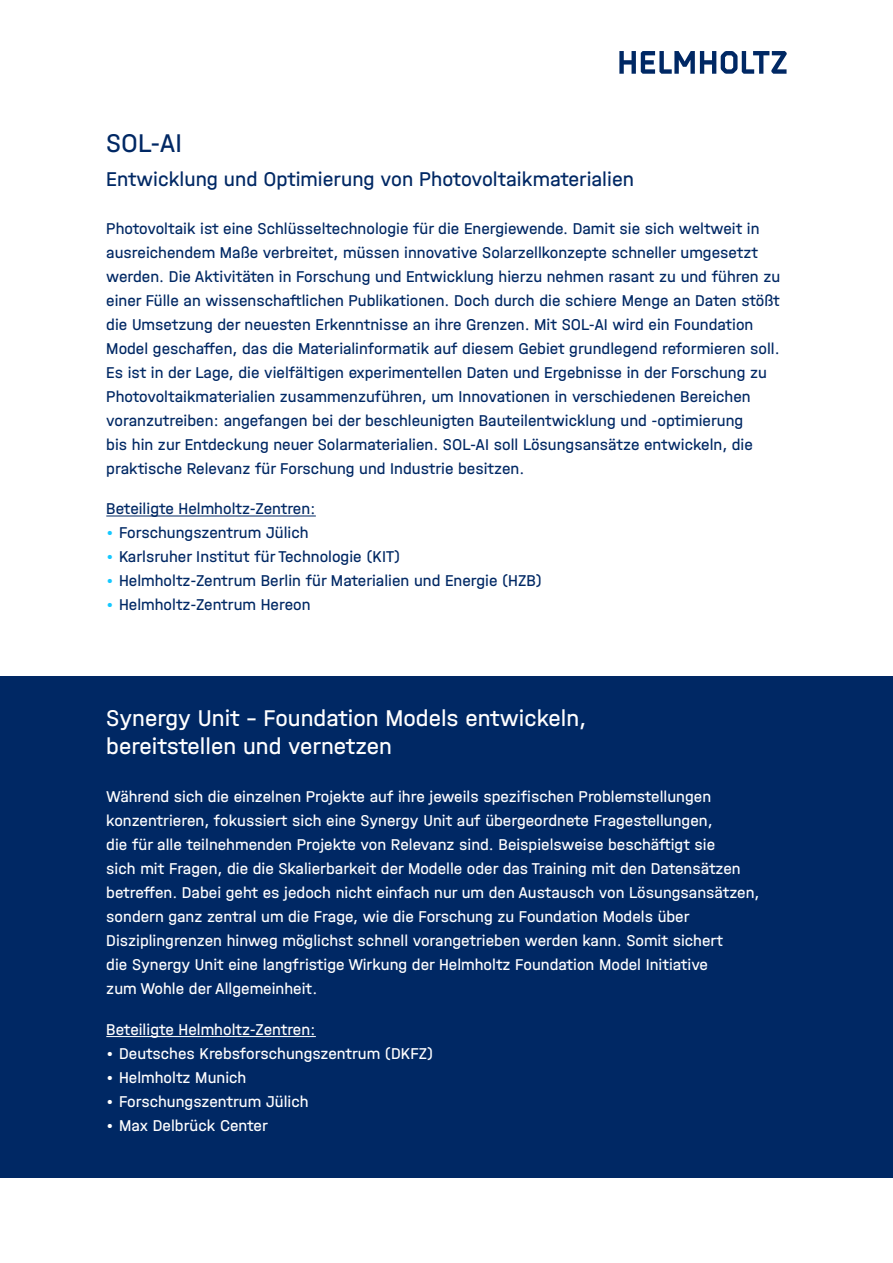
<style>
.page{position:relative;width:893px;height:1263px;background:#fff}
.page>*{position:absolute;margin:0;border:0;box-sizing:border-box;transform-origin:0 0}
.t1{font:27px "Helmholtz Halvar Mittel";color:#002864}
.t2{font:24px/28.8px "Helmholtz Halvar Mittel";color:#fff}
.t3{font:21px "Helmholtz Halvar Mittel";color:#002864}
.t4{font:16.5px/24px "Helmholtz Halvar Mittel";color:#002864}
.t5{font:16.5px/24px "Helmholtz Halvar Mittel";color:#fff}
.s1{color:#14c8ff}
</style>
<div class="page">
<svg style="left:619px;top:51px;width:168px;height:23px"></svg>
<div style="left:0;top:676px;width:893px;height:502px;background:#002864"></div>
<hr style="left:106px;top:516px;width:210px;height:1px;background:#002864">
<hr style="left:106px;top:1036px;width:210px;height:1px;background:#fff">
<h1 class="t1" style="left:106px;top:127px;width:77px">SOL-AI</h1>
<p class="t3" style="left:106px;top:166px;width:529px">Entwicklung und Optimierung von Photovoltaikmaterialien</p>
<p class="t4" style="left:106px;top:216px;width:675px">Photovoltaik ist eine Schlüsseltechnologie für die Energiewende. Damit sie sich weltweit in ausreichendem Maße verbreitet, müssen innovative Solarzellkonzepte schneller umgesetzt werden. Die Aktivitäten in Forschung und Entwicklung hierzu nehmen rasant zu und führen zu einer Fülle an wissenschaftlichen Publikationen. Doch durch die schiere Menge an Daten stößt die Umsetzung der neuesten Erkenntnisse an ihre Grenzen. Mit SOL-AI wird ein Foundation Model geschaffen, das die Materialinformatik auf diesem Gebiet grundlegend reformieren soll.<br>Es ist in der Lage, die vielfältigen experimentellen Daten und Ergebnisse in der Forschung zu Photovoltaikmaterialien zusammenzuführen, um Innovationen in verschiedenen Bereichen voranzutreiben: angefangen bei der beschleunigten Bauteilentwicklung und -optimierung<br>bis hin zur Entdeckung neuer Solarmaterialien. SOL-AI soll Lösungsansätze entwickeln, die praktische Relevanz für Forschung und Industrie besitzen.</p>
<p class="t4" style="left:106px;top:497px;width:211px">Beteiligte Helmholtz-Zentren:</p>
<p class="t4" style="left:106px;top:521px;width:204px"><span class="s1">•</span> Forschungszentrum Jülich</p>
<p class="t4" style="left:106px;top:545px;width:295px"><span class="s1">•</span> Karlsruher Institut für Technologie (KIT)</p>
<p class="t4" style="left:106px;top:569px;width:437px"><span class="s1">•</span> Helmholtz-Zentrum Berlin für Materialien und Energie (HZB)</p>
<p class="t4" style="left:106px;top:593px;width:206px"><span class="s1">•</span> Helmholtz-Zentrum Hereon</p>
<h2 class="t2" style="left:106px;top:703px;width:482px">Synergy Unit – Foundation Models entwickeln, bereitstellen und vernetzen</h2>
<p class="t5" style="left:106px;top:784px;width:655px">Während sich die einzelnen Projekte auf ihre jeweils spezifischen Problemstellungen konzentrieren, fokussiert sich eine Synergy Unit auf übergeordnete Fragestellungen,<br>die für alle teilnehmenden Projekte von Relevanz sind. Beispielsweise beschäftigt sie<br>sich mit Fragen, die die Skalierbarkeit der Modelle oder das Training mit den Datensätzen betreffen. Dabei geht es jedoch nicht einfach nur um den Austausch von Lösungsansätzen, sondern ganz zentral um die Frage, wie die Forschung zu Foundation Models über Disziplingrenzen hinweg möglichst schnell vorangetrieben werden kann. Somit sichert<br>die Synergy Unit eine langfristige Wirkung der Helmholtz Foundation Model Initiative<br>zum Wohle der Allgemeinheit.</p>
<p class="t5" style="left:106px;top:1017px;width:211px">Beteiligte Helmholtz-Zentren:</p>
<p class="t5" style="left:106px;top:1041px;width:328px">• Deutsches Krebsforschungszentrum (DKFZ)</p>
<p class="t5" style="left:106px;top:1065px;width:142px">• Helmholtz Munich</p>
<p class="t5" style="left:106px;top:1089px;width:204px">• Forschungszentrum Jülich</p>
<p class="t5" style="left:106px;top:1113px;width:163px">• Max Delbrück Center</p>
</div>
